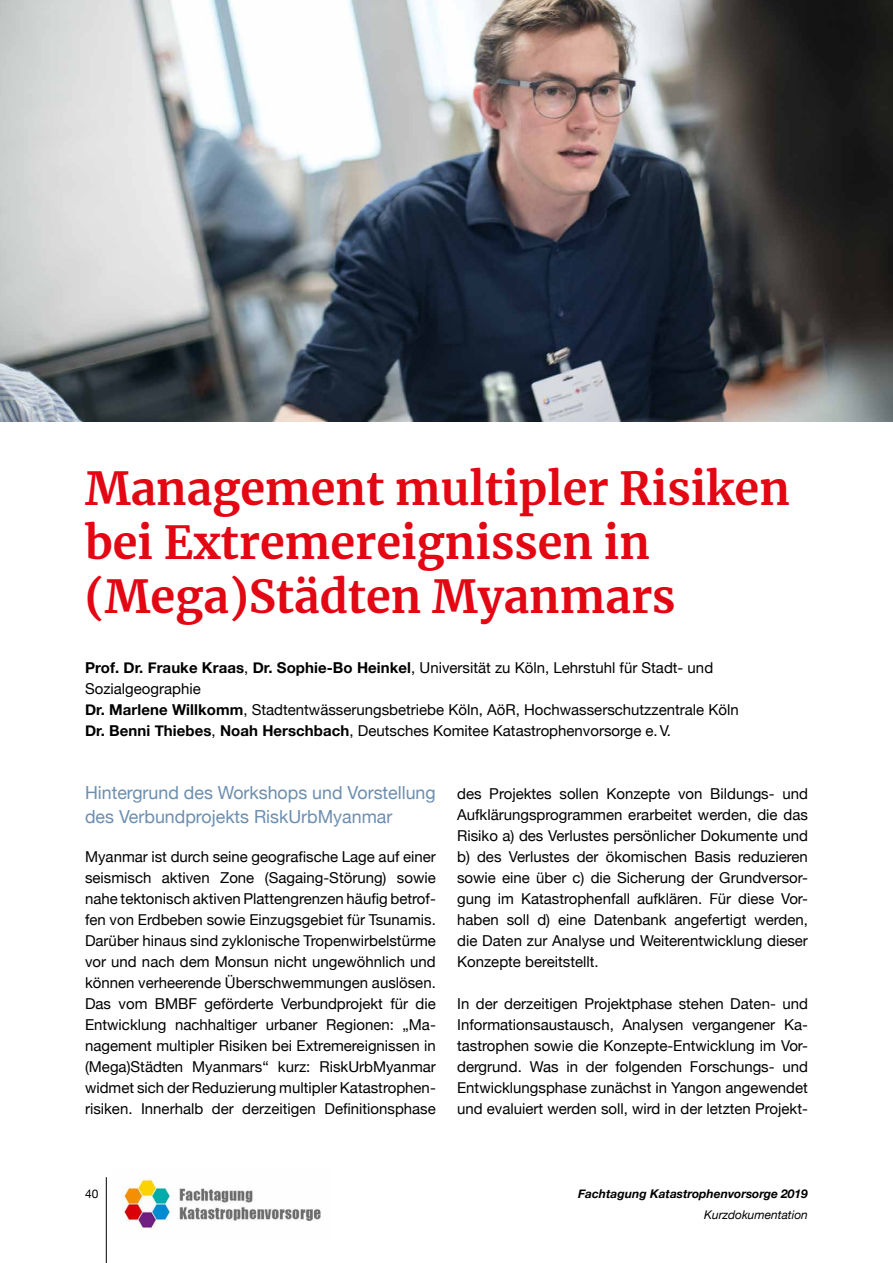
<style>
.page{position:relative;width:893px;height:1263px;background:#fff}
.page>*{position:absolute;margin:0;border:0;box-sizing:border-box;transform-origin:0 0}
.t1{font:700 45px/54px "Merriweather";color:#e30613}
.t2{font:18px/24px "Helvetica Neue";color:#6c8eaf}
.t3{font:15px/21px "Helvetica Neue";color:#000;text-align:justify}
.t4{font:italic 700 12px "Helvetica Neue";color:#000}
.t5{font:italic 12px "Helvetica Neue";color:#000}
.t6{font:12px "Helvetica Neue";color:#000}
.s1{font-weight:700}
</style>
<div class="page">
<img style="left:0;top:0;width:893px;height:421px">
<hr style="left:106px;top:1177px;width:1px;height:86px;background:#000">
<img style="left:122px;top:1178px;width:199px;height:52px">
<h1 class="t1" style="left:85px;top:460px;width:706px">Management multipler Risiken bei Extremereignissen in (Mega)Städten Myanmars</h1>
<p class="t3" style="left:85px;top:658px;width:655px;text-align:left"><span class="s1">Prof. Dr. Frauke Kraas</span>, <span class="s1">Dr. Sophie-Bo Heinkel</span>, Universität zu Köln, Lehrstuhl fü r Stadt- und Sozialgeographie<br><span class="s1">Dr. Marlene Willkomm</span>, Stadtentwässerungsbetriebe Köln, Aö R, Hochwasserschutzzentrale Köln <span class="s1">Dr. Benni Thiebes</span>, <span class="s1">Noah Herschbach</span>, Deutsches Komitee Katastrophenvorsorge e.V.</p>
<p class="t2" style="left:85px;top:782px;width:352px">Hintergrund des Workshops und Vorstellung des Verbundprojekts RiskUrbMyanmar</p>
<p class="t3" style="left:85px;top:847px;width:352px">Myanmar ist durch seine geografische Lage auf einer seismisch aktiven Zone (Sagaing-Störung) sowie nahe tektonisch aktiven Plattengrenzen häufig betrof&shy;fen von Erdbeben sowie Einzugsgebiet für Tsunamis.<br>Darüber hinaus sind zyklonische Tropenwirbelstürme vor und nach dem Monsun nicht ungewöhnlich und können verheerende Überschwemmungen auslösen.<br>Das vom BMBF geförderte Verbundprojekt für die Entwicklung nachhaltiger urbaner Regionen: „Ma&shy;nagement multipler Risiken bei Extremereignissen in (Mega)Städten Myanmars“ kurz: RiskUrbMyanmar widmet sich der Reduzierung multipler Katastrophen&shy;risiken. Innerhalb der derzeitigen Definitionsphase</p>
<p class="t3" style="left:457px;top:784px;width:352px">des Projektes sollen Konzepte von Bildungs- und Aufklärungsprogrammen erarbeitet werden, die das Risiko a) des Verlustes persönlicher Dokumente und b) des Verlustes der ökomischen Basis reduzieren sowie eine über c) die Sicherung der Grundversor&shy;gung im Katastrophenfall aufklären. Für diese Vor&shy;haben soll d) eine Datenbank angefertigt werden, die Daten zur Analyse und Weiterentwicklung dieser Konzepte bereitstellt.</p>
<p class="t3" style="left:457px;top:994px;width:352px">In der derzeitigen Projektphase stehen Daten- und Informationsaustausch, Analysen vergangener Ka&shy;tastrophen sowie die Konzepte-Entwicklung im Vor&shy;dergrund. Was in der folgenden Forschungs- und Entwicklungsphase zunächst in Yangon angewendet und evaluiert werden soll, wird in der letzten Projekt-</p>
<p class="t6" style="left:85px;top:1185px;width:15px">40</p>
<p class="t4" style="left:578px;top:1184px;width:231px">Fachtagung Katastrophenvorsorge 2019</p>
<p class="t5" style="left:704px;top:1206px;width:105px">Kurzdokumentation</p>
</div>
